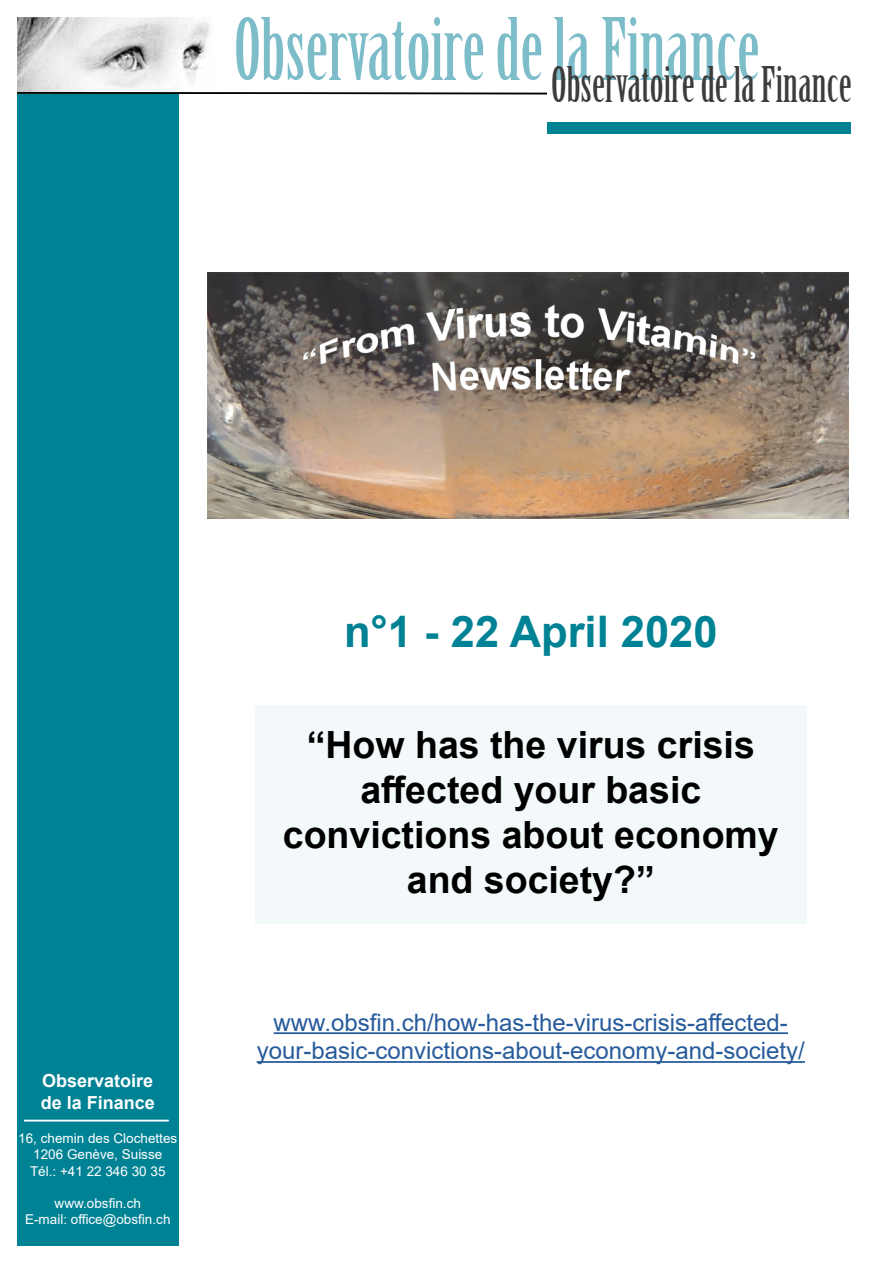
<style>
.page{position:relative;width:893px;height:1263px;background:#fff}
.page>*{position:absolute;margin:0;border:0;box-sizing:border-box;transform-origin:0 0}
.t1{font:84px "Birch Std";color:#7cbdc9}
.t2{font:48px "Birch Std";color:#3c3c3b}
.t3{font:700 43.5px "Arial";color:#008295}
.t4{font:700 37.5px/45px "Arial";color:#000;text-align:center}
.t5{font:24px/28.8px "Arial";color:#275b9b;text-align:center}
.t6{font:700 18px/21.6px "Arial";color:#fff}
.t7{font:13.5px/16.2px "Arial";color:#fff;text-align:center}
</style>
<div class="page">
<div style="left:17px;top:94px;width:162px;height:1152px;background:#008295"></div>
<img style="left:17px;top:17px;width:192px;height:74px">
<div style="left:547px;top:122px;width:303px;height:12px;background:#008295"></div>
<div style="left:255px;top:705px;width:551px;height:218px;background:#f3f9fa"></div>
<hr style="left:274px;top:1032px;width:514px;height:2px;background:#275b9b">
<hr style="left:257px;top:1061px;width:548px;height:2px;background:#275b9b">
<svg style="left:17px;top:91px;width:530px;height:4px"></svg>
<hr style="left:24px;top:1120px;width:145px;height:1px;background:#fff">
<img style="left:208px;top:272px;width:641px;height:247px">
<h1 class="t1" style="left:234px;top:2px;width:528px">Observatoire de la Finance</h1>
<h2 class="t2" style="left:551px;top:57px;width:302px">Observatoire de la Finance</h2>
<p class="t6" style="left:41px;top:1070px;width:116px">Observatoire de la Finance</p>
<p class="t7" style="left:18px;top:1130px;width:161px">16, chemin des Clochettes<br>1206 Genève, Suisse<br>Tél.: +41 22 346 30 35</p>
<p class="t7" style="left:25px;top:1195px;width:147px">www.obsfin.ch<br>E-mail: office@obsfin.ch</p>
<h3 class="t3" style="left:344px;top:601px;width:375px">n°1 - 22 April 2020</h3>
<h3 class="t4" style="left:283px;top:722px;width:497px">“How has the virus crisis affected your basic convictions about economy and society?”</h3>
<p class="t5" style="left:257px;top:1008px;width:550px">www.obsfin.ch/how-has-the-virus-crisis-affected&shy;your-basic-convictions-about-economy-and-society/</p>
</div>
